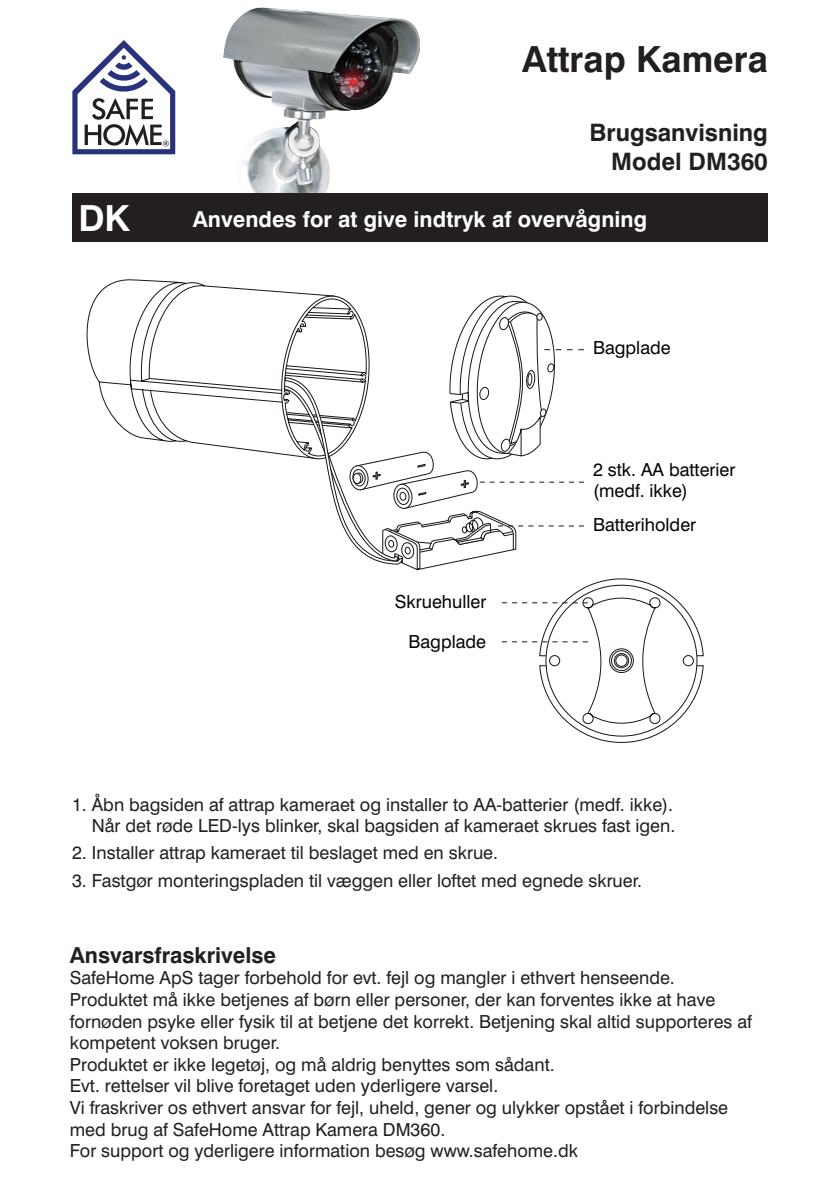
<style>
.page{position:relative;width:840px;height:1191px;background:#fff}
.page>*{position:absolute;margin:0;border:0;box-sizing:border-box;transform-origin:0 0}
.t1{font:700 36px "Swiss 721 BT";color:#231f20}
.t2{font:700 36px "Swiss 721 BT";color:#fff}
.t3{font:700 24px/28.8px "Swiss 721 BT";color:#231f20;text-align:right}
.t4{font:700 22px "Swiss 721 BT";color:#fff}
.t5{font:700 22px "Swiss 721 BT";color:#231f20}
.t6{font:18px/21.6px "Swiss 721 BT";color:#231f20}
.t7{font:18px/21.6px "Swiss 721 BT";color:#040503}
</style>
<div class="page">
<img style="left:223px;top:8px;width:197px;height:185px">
<svg style="left:72px;top:40px;width:103px;height:114px"></svg>
<div style="left:72px;top:193px;width:695px;height:49px;background:#231f20"></div>
<svg style="left:86px;top:279px;width:608px;height:446px"></svg>
<svg style="left:278px;top:295px;width:305px;height:276px"></svg>
<svg style="left:501px;top:602px;width:86px;height:1px"></svg>
<svg style="left:501px;top:641px;width:86px;height:1px"></svg>
<h1 class="t2" style="left:78px;top:196px;width:53px">DK</h1>
<h1 class="t1" style="left:521px;top:38px;width:247px">Attrap Kamera</h1>
<h2 class="t3" style="left:589px;top:118px;width:180px">Brugsanvisning<br>Model DM360</h2>
<p class="t4" style="left:193px;top:205px;width:455px">Anvendes for at give indtryk af overvågning</p>
<p class="t7" style="left:592px;top:337px;width:79px">Bagplade</p>
<p class="t7" style="left:592px;top:458px;width:144px">2 stk. AA batterier (medf. ikke)</p>
<p class="t7" style="left:394px;top:590px;width:93px">Skruehuller</p>
<p class="t7" style="left:408px;top:631px;width:79px">Bagplade</p>
<p class="t7" style="left:592px;top:514px;width:104px">Batteriholder</p>
<p class="t6" style="left:72px;top:793px;width:604px;text-align:right">1. Åbn bagsiden af attrap kameraet og installer to AA-batterier (medf. ikke).<br>Når det røde LED-lys blinker, skal bagsiden af kameraet skrues fast igen.</p>
<p class="t6" style="left:72px;top:842px;width:427px">2. Installer attrap kameraet til beslaget med en skrue.</p>
<p class="t6" style="left:72px;top:869px;width:571px">3. Fastgør monteringspladen til væggen eller loftet med egnede skruer.</p>
<p class="t5" style="left:70px;top:941px;width:208px">Ansvarsfraskrivelse</p>
<p class="t6" style="left:70px;top:967px;width:683px">SafeHome ApS tager forbehold for evt. fejl og mangler i ethvert henseende.<br>Produktet må ikke betjenes af børn eller personer, der kan forventes ikke at have fornøden psyke eller fysik til at betjene det korrekt. Betjening skal altid supporteres af kompetent voksen bruger.<br>Produktet er ikke legetøj, og må aldrig benyttes som sådant.<br>Evt. rettelser vil blive foretaget uden yderligere varsel.<br>Vi fraskriver os ethvert ansvar for fejl, uheld, gener og ulykker opstået i forbindelse med brug af SafeHome Attrap Kamera DM360.<br>For support og yderligere information besøg www.safehome.dk</p>
</div>
